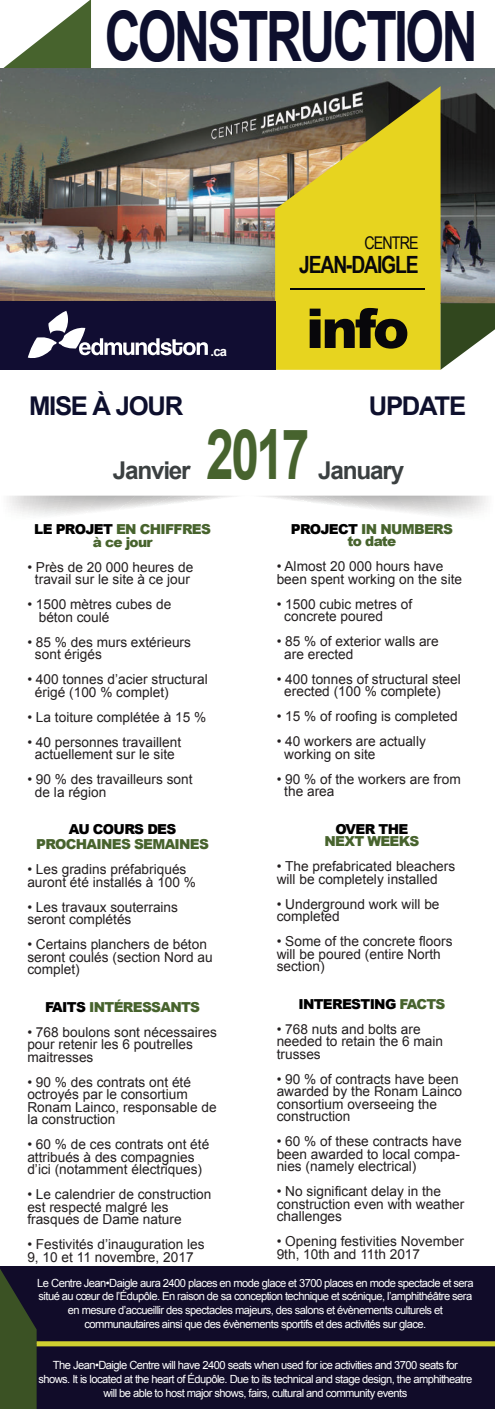
<style>
.page{position:relative;width:495px;height:1409px;background:#fff}
.page>*{position:absolute;margin:0;border:0;box-sizing:border-box;transform-origin:0 0}
.t1{font:700 69.5px "Arial";letter-spacing:-.05em;color:#0d0f2d;scale:.72 1}
.t2{font:700 69.5px "Arial";color:#47632e;scale:.72 1}
.t3{font:900 55px "Arial";color:#08070b}
.t4{font:700 25.88px "Arial";letter-spacing:-.05em;color:#0d0f2d}
.t5{font:700 25.88px "Arial";letter-spacing:-.05em;color:#0e102d}
.t6{font:700 24.5px "Arial";letter-spacing:-.05em;color:#3b4041}
.t7{font:700 23.75px "Arial Narrow";letter-spacing:-.05em;color:#08070b}
.t8{font:17.5px "Arial Narrow";letter-spacing:-.05em;color:#08070b}
.t9{font:13.75px/12.5px "Arial";color:#231f20}
.t10{font:900 13.75px/12.5px "Arial";letter-spacing:-.05em;color:#47632d;text-align:center}
.t11{font:900 13.75px "Arial";letter-spacing:-.05em;color:#000}
.t12{font:700 13px "Arial";color:#fff}
.t13{font:11.25px/13.8px "Arial";letter-spacing:-.05em;color:#fff;text-align:center}
.s1{color:#000}
.s2{color:#47632d}
</style>
<div class="page">
<div style="left:0;top:1267px;width:495px;height:142px;background:#110c29"></div>
<svg style="left:2px;top:0;width:89px;height:69px"></svg>
<svg style="left:0;top:1269px;width:37px;height:140px"></svg>
<img style="left:1px;top:69px;width:494px;height:234px">
<div style="left:37px;top:1341px;width:458px;height:5px;background:#d0d030"></div>
<svg style="left:9px;top:496px;width:477px;height:19px"></svg>
<svg style="left:275px;top:86px;width:166px;height:284px;background:#ccbb2a"></svg>
<svg style="left:441px;top:303px;width:54px;height:67px"></svg>
<div style="left:0;top:301px;width:276px;height:69px;background:#110d32"></div>
<hr style="left:291px;top:288px;width:134px;height:2px;background:#040505">
<svg style="left:28px;top:311px;width:180px;height:47px"></svg>
<h1 class="t1" style="left:104px;top:-10px;width:520px">CONSTRUCTION</h1>
<p class="t12" style="left:210px;top:343px;width:18px">.ca</p>
<p class="t8" style="left:364px;top:230px;width:56px">CENTRE</p>
<h3 class="t7" style="left:299px;top:246px;width:121px">JEAN-DAIGLE</h3>
<h2 class="t3" style="left:306px;top:288px;width:105px">info</h2>
<h3 class="t4" style="left:29px;top:388px;width:156px">MISE À JOUR</h3>
<h3 class="t5" style="left:369px;top:388px;width:99px">UPDATE</h3>
<h3 class="t6" style="left:113px;top:454px;width:80px">Janvier</h3>
<h1 class="t2" style="left:206px;top:408px;width:145px">2017</h1>
<h3 class="t6" style="left:318px;top:454px;width:88px">January</h3>
<p class="t10" style="left:34px;top:522px;width:178px"><span class="s1">LE PROJET</span> EN CHIFFRES à ce jour</p>
<p class="t9" style="left:27px;top:561px;width:167px;text-align:center">• Près de 20 000 heures de travail sur le site à ce jour</p>
<p class="t9" style="left:39px;top:598px;width:134px;text-indent:-11px">• 1500 mètres cubes de béton coulé</p>
<p class="t9" style="left:35px;top:636px;width:158px;text-indent:-8px">• 85 % des murs extérieurs sont érigés</p>
<p class="t9" style="left:35px;top:673px;width:174px;text-indent:-8px">• 400 tonnes d’acier structural érigé (100 % complet)</p>
<p class="t9" style="left:27px;top:711px;width:180px">• La toiture complétée à 15 %</p>
<p class="t9" style="left:27px;top:736px;width:155px;text-align:center">• 40 personnes travaillent actuellement sur le site</p>
<p class="t9" style="left:35px;top:773px;width:159px;text-indent:-8px">• 90 % des travailleurs sont de la région</p>
<p class="t11" style="left:69px;top:819px;width:109px">AU COURS DES</p>
<p class="t10" style="left:36px;top:837px;width:174px">PROCHAINES SEMAINES</p>
<p class="t9" style="left:27px;top:863px;width:170px">• Les gradins préfabriqués auront été installés à 100 %</p>
<p class="t9" style="left:27px;top:901px;width:152px">• Les travaux souterrains seront complétés</p>
<p class="t9" style="left:27px;top:938px;width:187px">• Certains planchers de béton seront coulés (section Nord au complet)</p>
<p class="t10" style="left:45px;top:1000px;width:156px"><span class="s1">FAITS</span> INTÉRESSANTS</p>
<p class="t9" style="left:27px;top:1026px;width:191px">• 768 boulons sont nécessaires pour retenir les 6 poutrelles maitresses</p>
<p class="t9" style="left:27px;top:1076px;width:191px">• 90 % des contrats ont été octroyés par le consortium<br>Ronam Lainco, responsable de la construction</p>
<p class="t9" style="left:27px;top:1138px;width:183px">• 60 % de ces contrats ont été attribués à des compagnies d’ici (notamment électriques)</p>
<p class="t9" style="left:27px;top:1188px;width:186px">• Le calendrier de construction est respecté malgré les frasques de Dame nature</p>
<p class="t9" style="left:27px;top:1238px;width:179px">• Festivités d’inauguration les<br>9, 10 et 11 novembre, 2017</p>
<p class="t10" style="left:291px;top:522px;width:164px"><span class="s1">PROJECT</span> IN NUMBERS to date</p>
<p class="t9" style="left:277px;top:561px;width:187px">• Almost 20 000 hours have been spent working on the site</p>
<p class="t9" style="left:284px;top:598px;width:129px;text-indent:-8px">• 1500 cubic metres of concrete poured</p>
<p class="t9" style="left:284px;top:636px;width:156px;text-indent:-8px">• 85 % of exterior walls are are erected</p>
<p class="t9" style="left:284px;top:673px;width:178px;text-indent:-8px">• 400 tonnes of structural steel erected (100 % complete)</p>
<p class="t9" style="left:277px;top:711px;width:183px">• 15 % of roofing is completed</p>
<p class="t9" style="left:284px;top:736px;width:143px;text-indent:-8px">• 40 workers are actually working on site</p>
<p class="t9" style="left:284px;top:773px;width:178px;text-indent:-8px">• 90 % of the workers are from the area</p>
<p class="t11" style="left:336px;top:819px;width:74px">OVER THE</p>
<p class="t10" style="left:325px;top:835px;width:96px">NEXT WEEKS</p>
<p class="t9" style="left:277px;top:860px;width:180px">• The prefabricated bleachers will be completely installed</p>
<p class="t9" style="left:277px;top:898px;width:164px">• Underground work will be completed</p>
<p class="t9" style="left:277px;top:935px;width:177px">• Some of the concrete floors will be poured (entire North section)</p>
<p class="t11" style="left:298px;top:994px;width:149px">INTERESTING <span class="s2">FACTS</span></p>
<p class="t9" style="left:277px;top:1023px;width:168px">• 768 nuts and bolts are needed to retain the 6 main trusses</p>
<p class="t9" style="left:277px;top:1073px;width:187px">• 90 % of contracts have been awarded by the Ronam Lainco consortium overseeing the construction</p>
<p class="t9" style="left:277px;top:1135px;width:186px">• 60 % of these contracts have been awarded to local compa&shy;nies (namely electrical)</p>
<p class="t9" style="left:277px;top:1185px;width:189px">• No significant delay in the construction even with weather challenges</p>
<p class="t9" style="left:277px;top:1235px;width:189px">• Opening festivities November<br>9th, 10th and 11th 2017</p>
<p class="t13" style="left:37px;top:1276px;width:438px">Le Centre Jean•Daigle aura 2400 places en mode glace et 3700 places en mode spectacle et sera situé au cœur de l’Édupôle. En raison de sa conception technique et scénique, l’amphithéâtre sera en mesure d’accueillir des spectacles majeurs, des salons et évènements culturels et communautaires ainsi que des évènements sportifs et des activités sur glace.</p>
<p class="t13" style="left:38px;top:1358px;width:436px">The Jean•Daigle Centre will have 2400 seats when used for ice activities and 3700 seats for shows. It is located at the heart of Édupôle. Due to its technical and stage design, the amphitheatre will be able to host major shows, fairs, cultural and community events</p>
</div>
